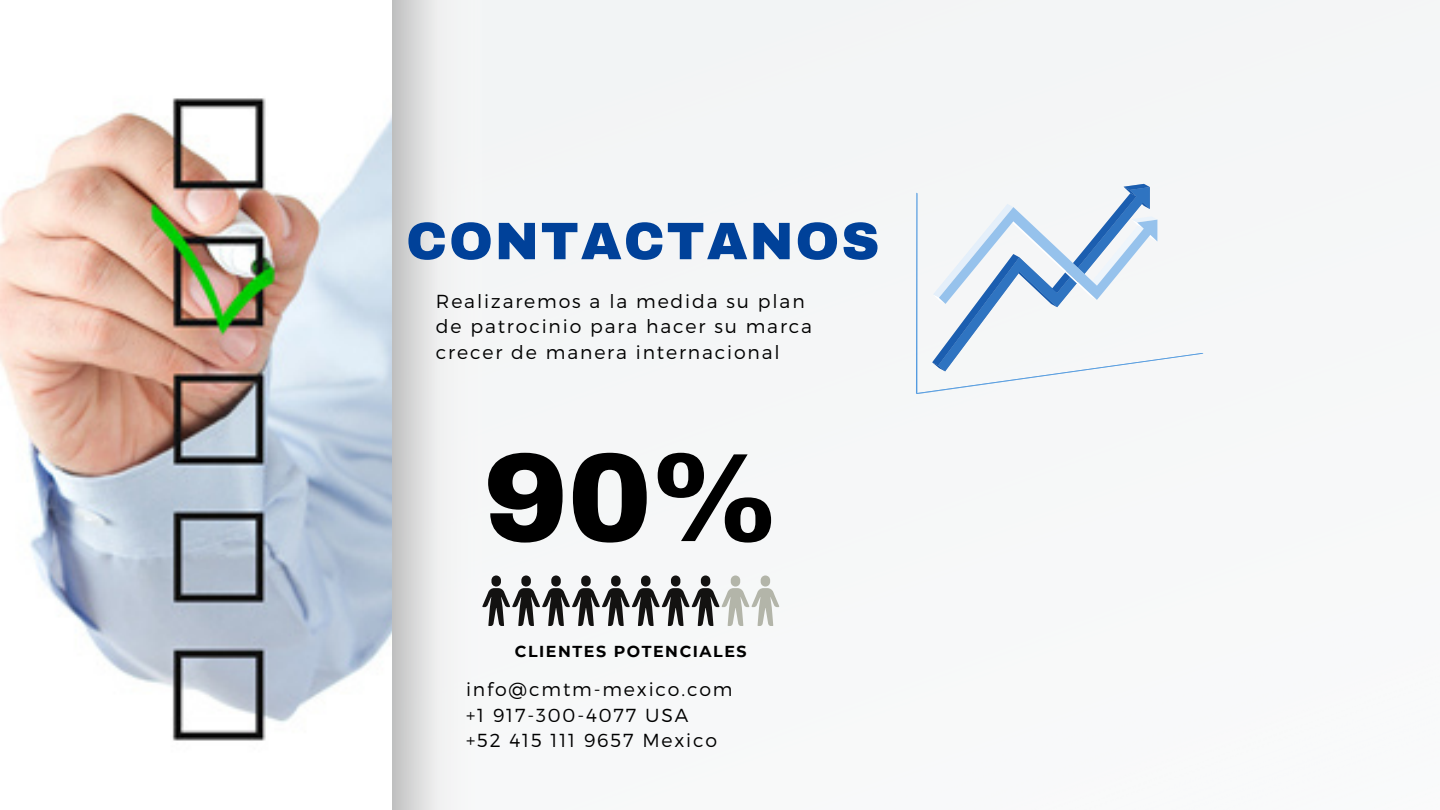
<style>
.page{position:relative;width:1440px;height:810px;background:#fff}
.page>*{position:absolute;margin:0;border:0;box-sizing:border-box;transform-origin:0 0}
.t1{font:900 126.1px "Archivo";color:#000}
.t2{font:900 52.8px "Archivo";letter-spacing:.035em;color:#004199}
.t3{font:300 18.8px/25.5px "Montserrat";letter-spacing:.1em;color:#000}
.t4{font:700 15.8px "Montserrat";letter-spacing:.1em;color:#000}
</style>
<div class="page">
<div style="left:482px;top:0;width:958px;height:626px;background:#f5f6f7"></div>
<svg style="left:482px;top:575px;width:148px;height:51px"></svg>
<svg style="left:722px;top:575px;width:57px;height:51px"></svg>
<svg style="left:392px;top:0;width:90px;height:810px"></svg>
<img style="left:0;top:98px;width:392px;height:643px">
<svg style="left:916px;top:184px;width:287px;height:210px"></svg>
<h2 class="t2" style="left:406px;top:213px;width:475px">CONTACTANOS</h2>
<h1 class="t3" style="left:436px;top:287px;width:378px">Realizaremos a la medida su plan de patrocinio para hacer su marca crecer de manera internacional</h1>
<p class="t1" style="left:484px;top:430px;width:296px">90%</p>
<p class="t4" style="left:515px;top:642px;width:233px">CLIENTES POTENCIALES</p>
<h3 class="t3" style="left:466px;top:676px;width:268px">info@cmtm-mexico.com +1 917-300-4077 USA<br>+52 415 111 9657 Mexico</h3>
</div>
